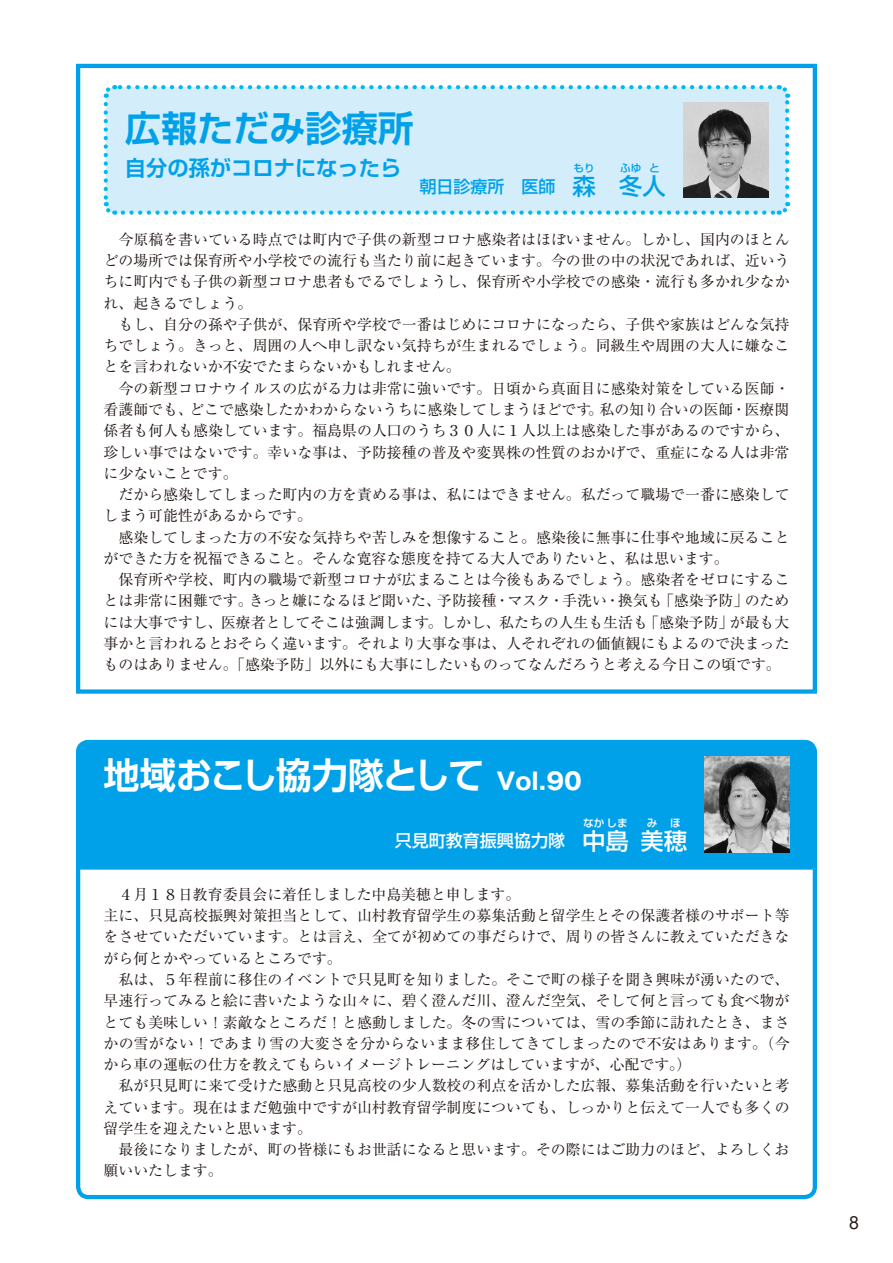
<style>
.page{position:relative;width:893px;height:1263px;background:#fff}
.page>*{position:absolute;margin:0;border:0;box-sizing:border-box;transform-origin:0 0}
.t1{font:700 36.15px "Shin Go Pr 6 De";letter-spacing:-.045em;color:#fff}
.t2{font:700 36.15px "Shin Go Pr 6 De";color:#00a1e9}
.t3{font:500 23.4px "Shin Go Pr 6";color:#fff}
.t4{font:500 23.4px "Shin Go Pr 6";color:#00a1e9}
.t5{font:700 21.3px "Shin Go Pr 6 De";color:#00a1e9}
.t6{font:500 16.95px "Shin Go Pr 6";color:#fff}
.t7{font:500 16.95px "Shin Go Pr 6";color:#00a1e9}
.t8{font:15.9px "Shin M Go Pro";color:#231916}
.t9{font:14.85px/21.3px "Ryumin Pr 6";color:#231916}
.t10{font:500 10.65px "Shin Go Pr 6";color:#fff}
.t11{font:500 10.65px "Shin Go Pr 6";color:#00a1e9}
.s1{font-size:23.4px}
.s2{font-family:"Gothic MB101 Pr 6";font-size:23.4px}
</style>
<div class="page">
<div style="left:76px;top:64px;width:741px;height:630px;border:4px solid #00a1e9"></div>
<div style="left:106px;top:87px;width:681px;height:126px;background:#d3edfb;border-radius:9px"></div>
<svg style="left:103px;top:104px;width:13px;height:111px"></svg>
<svg style="left:123px;top:202px;width:668px;height:13px"></svg>
<svg style="left:777px;top:85px;width:14px;height:111px"></svg>
<svg style="left:103px;top:85px;width:667px;height:13px"></svg>
<div style="left:76px;top:740px;width:741px;height:459px;border:4px solid #00a1e9;border-radius:11px"></div>
<div style="left:76px;top:740px;width:741px;height:130px;background:#00a1e9"></div>
<img style="left:683px;top:102px;width:85px;height:96px">
<img style="left:704px;top:757px;width:85px;height:96px">
<h1 class="t2" style="left:125px;top:99px;width:291px">広報ただみ診療所</h1>
<h3 class="t5" style="left:125px;top:150px;width:278px">自分の孫がコロナになったら</h3>
<p class="t11" style="left:573px;top:159px;width:23px">もり</p>
<p class="t7" style="left:419px;top:172px;width:178px">朝日診療所　医師　<span class="s1">森</span></p>
<p class="t11" style="left:620px;top:159px;width:23px">ふゆ</p>
<p class="t11" style="left:649px;top:159px;width:12px">と</p>
<h2 class="t4" style="left:619px;top:167px;width:48px">冬人</h2>
<p class="t9" style="left:104px;top:228px;width:687px">　今原稿を書いている時点では町内で子供の新型コロナ感染者はほぼいません。しかし、国内のほとんどの場所では保育所や小学校での流行も当たり前に起きています。今の世の中の状況であれば、近いうちに町内でも子供の新型コロナ患者もでるでしょうし、保育所や小学校での感染・流行も多かれ少なかれ、起きるでしょう。<br>　もし、自分の孫や子供が、保育所や学校で一番はじめにコロナになったら、子供や家族はどんな気持ちでしょう。きっと、周囲の人へ申し訳ない気持ちが生まれるでしょう。同級生や周囲の大人に嫌なことを言われないか不安でたまらないかもしれません。<br>　今の新型コロナウイルスの広がる力は非常に強いです。日頃から真面目に感染対策をしている医師・看護師でも、どこで感染したかわからないうちに感染してしまうほどです。私の知り合いの医師・医療関係者も何人も感染しています。福島県の人口のうち30</p>
<p class="t9" style="left:104px;top:419px;width:687px;text-indent:373px">人に1 人以上は感染した事があるのですから、珍しい事ではないです。幸いな事は、予防接種の普及や変異株の性質のおかげで、重症になる人は非常に少ないことです。<br>　だから感染してしまった町内の方を責める事は、私にはできません。私だって職場で一番に感染してしまう可能性があるからです。<br>　感染してしまった方の不安な気持ちや苦しみを想像すること。感染後に無事に仕事や地域に戻ることができた方を祝福できること。そんな寛容な態度を持てる大人でありたいと、私は思います。<br>　保育所や学校、町内の職場で新型コロナが広まることは今後もあるでしょう。感染者をゼロにすることは非常に困難です。きっと嫌になるほど聞いた、予防接種・マスク・手洗い・換気も「感染予防」のためには大事ですし、医療者としてそこは強調します。しかし、私たちの人生も生活も「感染予防」が最も大事かと言われるとおそらく違います。それより大事な事は、人それぞれの価値観にもよるので決まったものはありません。「感染予防」以外にも大事にしたいものってなんだろうと考える今日この頃です。</p>
<h1 class="t1" style="left:104px;top:745px;width:480px">地域おこし協力隊として <span class="s2">Vol.90</span></h1>
<p class="t6" style="left:395px;top:827px;width:212px">只見町教育振興協力隊 <span class="s1">中</span></p>
<p class="t10" style="left:583px;top:814px;width:46px">なかしま</p>
<h2 class="t3" style="left:605px;top:822px;width:25px">島</h2>
<h2 class="t3" style="left:640px;top:822px;width:48px">美穂</h2>
<p class="t10" style="left:647px;top:814px;width:12px">み</p>
<p class="t10" style="left:670px;top:814px;width:12px">ほ</p>
<p class="t9" style="left:104px;top:883px;width:687px;text-indent:74px">日教育委員会に着任しました中島美穂と申します。<br>主に、只見高校振興対策担当として、山村教育留学生の募集活動と留学生とその保護者様のサポート等をさせていただいています。とは言え、全てが初めての事だらけで、周りの皆さんに教えていただきながら何とかやっているところです。<br>　私は、5 年程前に移住のイベントで只見町を知りました。そこで町の様子を聞き興味が湧いたので、早速行ってみると絵に書いたような山々に、碧く澄んだ川、澄んだ空気、そして何と言っても食べ物がとても美味しい！素敵なところだ！と感動しました。冬の雪については、雪の季節に訪れたとき、まさかの雪がない！であまり雪の大変さを分からないまま移住してきてしまったので不安はあります。（今から車の運転の仕方を教えてもらいイメージトレーニングはしていますが、心配です。）<br>　私が只見町に来て受けた感動と只見高校の少人数校の利点を活かした広報、募集活動を行いたいと考えています。現在はまだ勉強中ですが山村教育留学制度についても、しっかりと伝えて一人でも多くの留学生を迎えたいと思います。<br>　最後になりましたが、町の皆様にもお世話になると思います。その際にはご助力のほど、よろしくお願いいたします。</p>
<p class="t9" style="left:119px;top:883px;width:42px">4月18</p>
<p class="t8" style="left:849px;top:1210px;width:11px">8</p>
</div>
